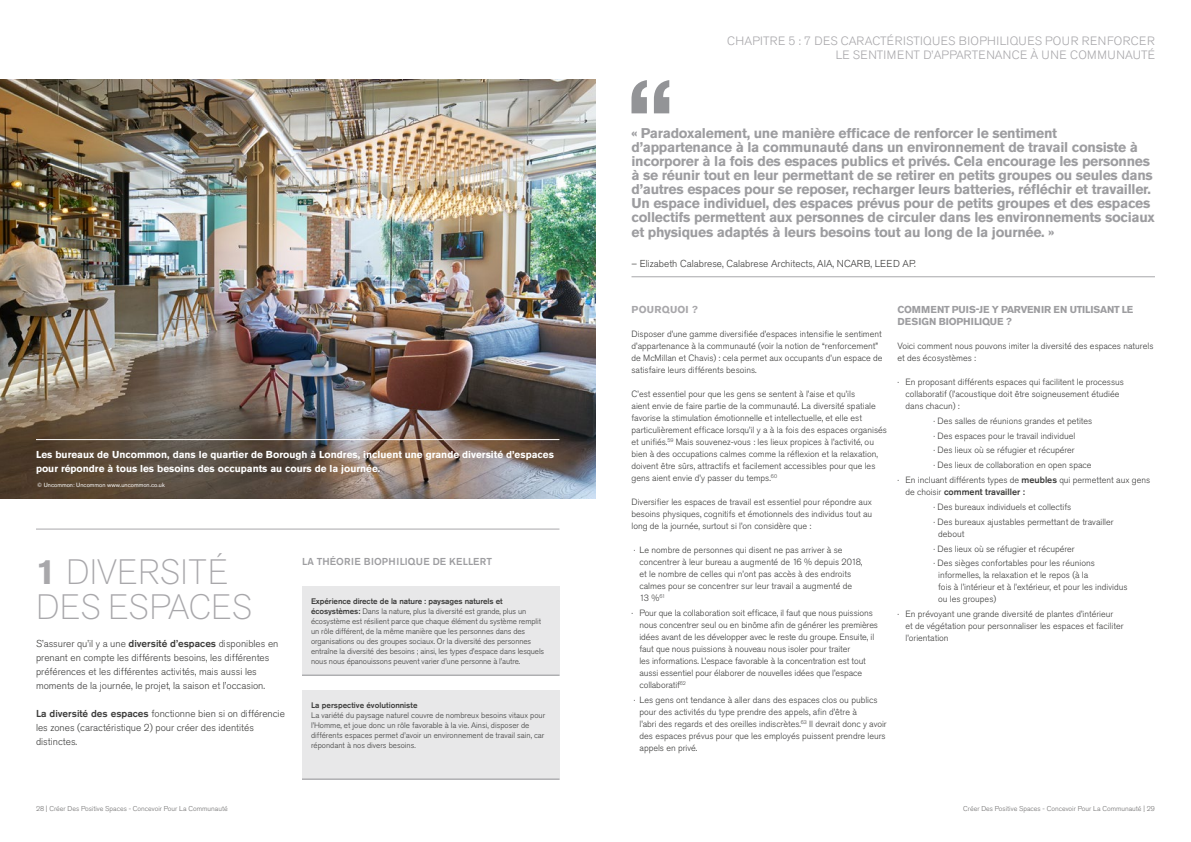
<style>
.page{position:relative;width:1191px;height:842px;background:#fff}
.page>*{position:absolute;margin:0;border:0;box-sizing:border-box;transform-origin:0 0}
.t1{font:200 35px/35px "Akzid Grtsk Next";letter-spacing:.01em;color:#a8a7aa}
.t2{font:700 14px/14.1px "Akzidenz Grotesk Pro";letter-spacing:-.02em;color:#9d9da0}
.t3{font:300 12px/14.4px "Akzidenz Grotesk Pro";letter-spacing:.03em;color:#a8a7aa;text-align:right}
.t4{font:300 10px/14px "Akzidenz Grotesk Pro";color:#3c3c3b}
.t5{font:700 10px/14px "Akzidenz Grotesk Pro";color:#fff}
.t6{font:700 10px/12px "Akzidenz Grotesk Pro";letter-spacing:-.01em;color:#9d9da0}
.t7{font:500 10px "Akzidenz Grotesk Pro";letter-spacing:.01em;color:#9d9da0}
.t8{font:700 10px "Akzidenz Grotesk Pro";letter-spacing:.03em;color:#a8a7aa}
.t9{font:300 9px/12px "Akzidenz Grotesk Pro";color:#3c3c3b}
.t10{font:300 8px/10px "Akzidenz Grotesk Pro";letter-spacing:-.01em;color:#3c3c3b}
.t11{font:500 8px "Akzidenz Grotesk Pro";color:#3c3c3b}
.t12{font:300 7px "Akzidenz Grotesk Pro";color:#706f6f}
.t13{font:6px "Akzidenz Grotesk Pro";color:#fff}
.s1{font-family:"Akzidenz Grotesk Pro";font-weight:700}
.s2{font-weight:500}
</style>
<div class="page">
<img style="left:0;top:79px;width:595px;height:420px">
<hr style="left:36px;top:529px;width:523px;height:1px;background:#a8a7aa">
<hr style="left:36px;top:439px;width:523px;height:1px;background:#fff">
<div style="left:302px;top:586px;width:257px;height:90px;background:#e8e8e9"></div>
<hr style="left:302px;top:675px;width:257px;height:1px;background:#939497">
<div style="left:302px;top:690px;width:257px;height:90px;background:#e8e8e9"></div>
<hr style="left:302px;top:779px;width:257px;height:1px;background:#939497">
<hr style="left:631px;top:276px;width:524px;height:1px;background:#a8a7aa">
<svg style="left:631px;top:80px;width:38px;height:33px"></svg>
<h3 class="t3" style="left:727px;top:34px;width:429px">CHAPITRE 5 : 7 DES CARACTÉRISTIQUES BIOPHILIQUES POUR RENFORCER<br>LE SENTIMENT D’APPARTENANCE À UNE COMMUNAUTÉ</h3>
<p class="t5" style="left:36px;top:448px;width:519px">Les bureaux de Uncommon, dans le quartier de Borough à Londres, incluent une grande diversité d’espaces pour répondre à tous les besoins des occupants au cours de la journée.</p>
<p class="t13" style="left:37px;top:481px;width:129px">© Uncommon: Uncommon www.uncommon.co.uk</p>
<h1 class="t1" style="left:36px;top:554px;width:218px"><span class="s1">1</span> DIVERSITÉ<br>DES ESPACES</h1>
<p class="t4" style="left:36px;top:636px;width:244px">S’assurer qu’il y a une <span class="s2">diversité d’espaces</span> disponibles en prenant en compte les différents besoins, les différentes préférences et les différentes activités, mais aussi les moments de la journée, le projet, la saison et l’occasion.</p>
<p class="t4" style="left:36px;top:706px;width:250px"><span class="s2">La diversité des espaces</span> fonctionne bien si on différencie les zones (caractéristique 2) pour créer des identités distinctes.</p>
<p class="t7" style="left:302px;top:555px;width:192px">LA THÉORIE BIOPHILIQUE DE KELLERT</p>
<p class="t10" style="left:311px;top:596px;width:235px"><span class="s2">Expérience directe de la nature : paysages naturels et écosystèmes:</span> Dans la nature, plus la diversité est grande, plus un écosystème est résilient parce que chaque élément du système remplit un rôle différent, de la même manière que les personnes dans des organisations ou des groupes sociaux. Or la diversité des personnes entraîne la diversité des besoins ; ainsi, les types d’espace dans lesquels nous nous épanouissons peuvent varier d’une personne à l’autre.</p>
<p class="t11" style="left:311px;top:700px;width:108px">La perspective évolutionniste</p>
<p class="t10" style="left:311px;top:710px;width:236px">La variété du paysage naturel couvre de nombreux besoins vitaux pour l’Homme, et joue donc un rôle favorable à la vie. Ainsi, disposer de différents espaces permet d’avoir un environnement de travail sain, car répondant à nos divers besoins.</p>
<p class="t2" style="left:631px;top:126px;width:525px">« Paradoxalement, une manière efficace de renforcer le sentiment d’appartenance à la communauté dans un environnement de travail consiste à incorporer à la fois des espaces publics et privés. Cela encourage les personnes à se réunir tout en leur permettant de se retirer en petits groupes ou seules dans d’autres espaces pour se reposer, recharger leurs batteries, réfléchir et travailler.<br>Un espace individuel, des espaces prévus pour de petits groupes et des espaces collectifs permettent aux personnes de circuler dans les environnements sociaux et physiques adaptés à leurs besoins tout au long de la journée. »</p>
<p class="t4" style="left:631px;top:257px;width:286px">– Elizabeth Calabrese, Calabrese Architects, AIA, NCARB, LEED AP.</p>
<p class="t8" style="left:631px;top:303px;width:68px">POURQUOI ?</p>
<p class="t9" style="left:631px;top:328px;width:252px">Disposer d’une gamme diversifiée d’espaces intensifie le sentiment d’appartenance à la communauté (voir la notion de “renforcement” de McMillan et Chavis) : cela permet aux occupants d’un espace de satisfaire leurs différents besoins.</p>
<p class="t9" style="left:631px;top:388px;width:257px">C’est essentiel pour que les gens se sentent à l’aise et qu’ils<br>aient envie de faire partie de la communauté. La diversité spatiale favorise la stimulation émotionnelle et intellectuelle, et elle est particulièrement efficace lorsqu’il y a à la fois des espaces organisés et unifiés.<sup>59</sup> Mais souvenez-vous : les lieux propices à l’activité, ou bien à des occupations calmes comme la réflexion et la relaxation, doivent être sûrs, attractifs et facilement accessibles pour que les gens aient envie d’y passer du temps.<sup>60</sup></p>
<p class="t9" style="left:631px;top:496px;width:242px;text-align:justify">Diversifier les espaces de travail est essentiel pour répondre aux besoins physiques, cognitifs et émotionnels des individus tout au long de la journée, surtout si l’on considère que :</p>
<p class="t9" style="left:639px;top:544px;width:224px;text-indent:-6px">· Le nombre de personnes qui disent ne pas arriver à se concentrer à leur bureau a augmenté de 16 % depuis 2018, et le nombre de celles qui n’ont pas accès à des endroits calmes pour se concentrer sur leur travail a augmenté de 13 %<sup>61</sup></p>
<p class="t9" style="left:639px;top:607px;width:240px;text-indent:-8px">· Pour que la collaboration soit efficace, il faut que nous puissions nous concentrer seul ou en binôme afin de générer les premières idées avant de les développer avec le reste du groupe. Ensuite, il faut que nous puissions à nouveau nous isoler pour traiter<br>les informations. L’espace favorable à la concentration est tout aussi essentiel pour élaborer de nouvelles idées que l’espace collaboratif<sup>62</sup></p>
<p class="t9" style="left:639px;top:693px;width:249px;text-indent:-6px">· Les gens ont tendance à aller dans des espaces clos ou publics pour des activités du type prendre des appels, afin d’être à<br>l’abri des regards et des oreilles indiscrètes.<sup>63</sup> Il devrait donc y avoir des espaces prévus pour que les employés puissent prendre leurs appels en privé.</p>
<p class="t6" style="left:897px;top:303px;width:237px">COMMENT PUIS-JE Y PARVENIR EN UTILISANT LE<br>DESIGN BIOPHILIQUE ?</p>
<p class="t9" style="left:897px;top:340px;width:257px">Voici comment nous pouvons imiter la diversité des espaces naturels et des écosystèmes :</p>
<p class="t9" style="left:905px;top:376px;width:220px;text-indent:-8px">· En proposant différents espaces qui facilitent le processus collaboratif (l’acoustique doit être soigneusement étudiée dans chacun) :</p>
<p class="t9" style="left:933px;top:415px;width:160px">· Des salles de réunions grandes et petites</p>
<p class="t9" style="left:933px;top:429px;width:143px">· Des espaces pour le travail individuel</p>
<p class="t9" style="left:933px;top:444px;width:143px">· Des lieux où se réfugier et récupérer</p>
<p class="t9" style="left:933px;top:459px;width:160px">· Des lieux de collaboration en open space</p>
<p class="t9" style="left:897px;top:474px;width:254px">· En incluant différents types de <span class="s2">meubles</span> qui permettent aux gens</p>
<p class="t9" style="left:933px;top:485px;width:182px;line-height:14.8px;text-indent:-28px">de choisir <span class="s2">comment travailler :<br></span>· Des bureaux individuels et collectifs<br>· Des bureaux ajustables permettant de travailler</p>
<p class="t9" style="left:933px;top:526px;width:163px;line-height:14.8px;text-indent:5px">debout<br>· Des lieux où se réfugier et récupérer<br>· Des sièges confortables pour les réunions</p>
<p class="t9" style="left:938px;top:569px;width:191px">informelles, la relaxation et le repos (à la<br>fois à l’intérieur et à l’extérieur, et pour les individus ou les groupes)</p>
<p class="t9" style="left:905px;top:608px;width:219px;text-indent:-8px">· En prévoyant une grande diversité de plantes d’intérieur<br>et de végétation pour personnaliser les espaces et faciliter l’orientation</p>
<p class="t12" style="left:36px;top:804px;width:193px">28 | Créer Des Positive Spaces - Concevoir Pour La Communauté</p>
<p class="t12" style="left:963px;top:804px;width:193px">Créer Des Positive Spaces - Concevoir Pour La Communauté | 29</p>
</div>
